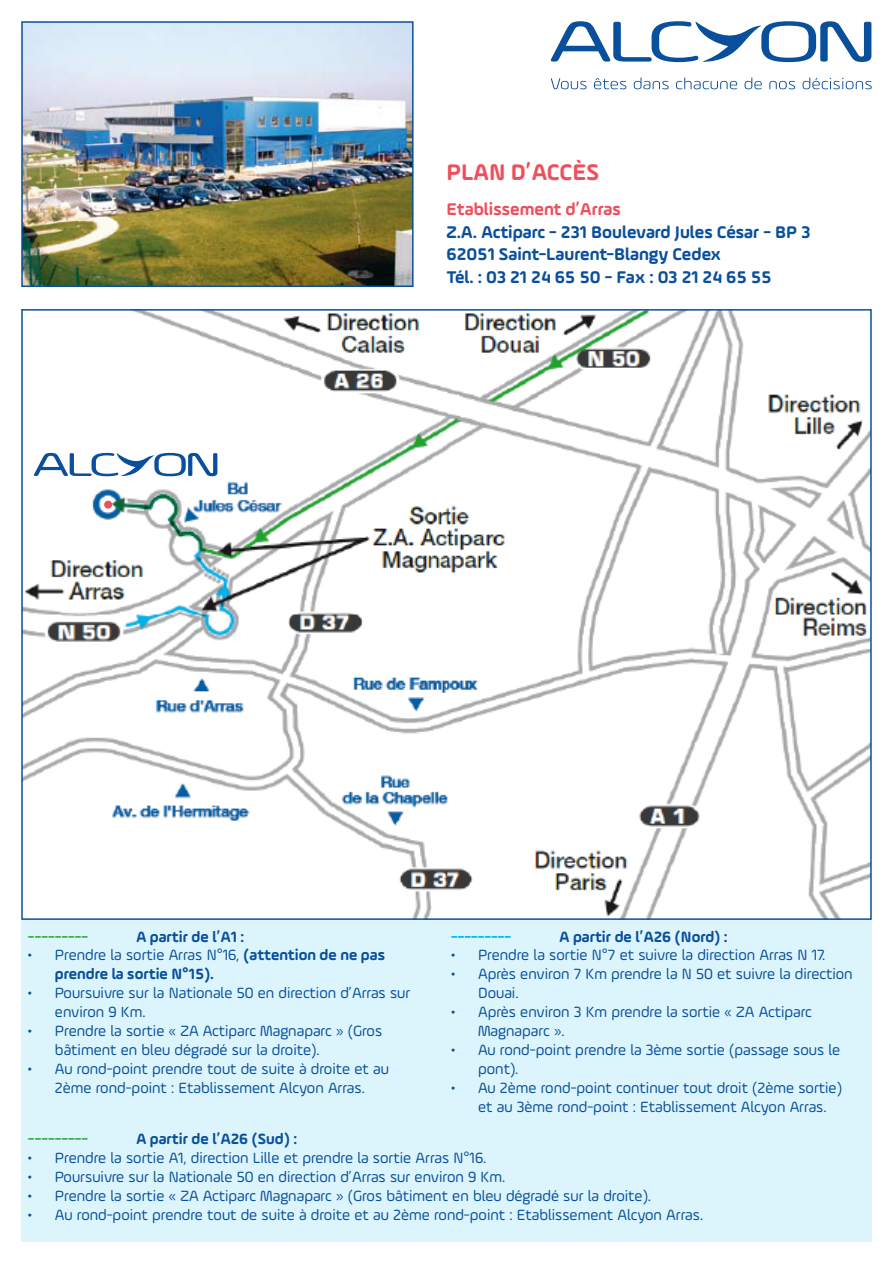
<style>
.page{position:relative;width:893px;height:1263px;background:#fff}
.page>*{position:absolute;margin:0;border:0;box-sizing:border-box;transform-origin:0 0}
.t1{font:700 24px "Ample Soft";color:#ef4f5c}
.t2{font:700 18px "Ample Soft";color:#0a4f9b}
.t3{font:700 18px "Ample Soft";color:#ef4f5c}
.t4{font:15.75px/18.9px "Ample Soft";color:#0a4f9b}
.texte_non_gras_petit{font:700 15.75px/18.9px "Ample Soft";color:#0a4f9b}
.texte_non_gras_petit-2{font:700 15.75px "Ample Soft";color:#40ae49}
.texte_non_gras_petit-3{font:700 15.75px "Ample Soft";color:#00baf1}
.s1{font-weight:400}
</style>
<div class="page">
<div style="left:21px;top:920px;width:851px;height:322px;background:#dcf5fd"></div>
<svg style="left:551px;top:21px;width:320px;height:41px"></svg>
<svg style="left:551px;top:78px;width:36px;height:11px"></svg>
<svg style="left:594px;top:78px;width:32px;height:11px"></svg>
<svg style="left:634px;top:78px;width:35px;height:11px"></svg>
<svg style="left:676px;top:78px;width:61px;height:11px"></svg>
<svg style="left:745px;top:78px;width:17px;height:11px"></svg>
<svg style="left:769px;top:81px;width:26px;height:8px"></svg>
<svg style="left:802px;top:78px;width:70px;height:11px"></svg>
<img style="left:23px;top:23px;width:389px;height:262px">
<div style="left:21px;top:21px;width:393px;height:266px;border:1px solid #0a4f9b"></div>
<img style="left:24px;top:312px;width:845px;height:605px">
<svg style="left:34px;top:453px;width:183px;height:23px"></svg>
<div style="left:104px;top:501px;width:8px;height:8px;background:#ef4f5c;border-radius:50%"></div>
<p class="t1" style="left:446px;top:157px;width:154px">PLAN D’ACCÈS</p>
<p class="t3" style="left:446px;top:198px;width:176px">Etablissement d’Arras</p>
<p class="t2" style="left:446px;top:221px;width:366px">Z.A. Actiparc - 231 Boulevard Jules César - BP 3</p>
<p class="t2" style="left:446px;top:243px;width:276px">62051 Saint-Laurent-Blangy Cedex</p>
<p class="t2" style="left:446px;top:266px;width:327px">Tél. : 03 21 24 65 50 - Fax : 03 21 24 65 55</p>
<p class="texte_non_gras_petit-2" style="left:28px;top:927px;width:62px">---------</p>
<p class="texte_non_gras_petit" style="left:136px;top:927px;width:110px">A partir de l’A1 :</p>
<p class="texte_non_gras_petit" style="left:55px;top:945px;width:332px;text-indent:-27px"><span class="s1">• Prendre la sortie Arras N°16,</span> (attention de ne pas prendre la sortie N°15).</p>
<p class="t4" style="left:55px;top:983px;width:357px;text-indent:-27px">• Poursuivre sur la Nationale 50 en direction d’Arras sur environ 9 Km.</p>
<p class="t4" style="left:55px;top:1021px;width:329px;text-indent:-27px">• Prendre la sortie « ZA Actiparc Magnaparc » (Gros bâtiment en bleu dégradé sur la droite).</p>
<p class="t4" style="left:28px;top:1059px;width:362px;text-align:center">• Au rond-point prendre tout de suite à droite et au<br>2ème rond-point : Etablissement Alcyon Arras.</p>
<p class="texte_non_gras_petit-3" style="left:451px;top:927px;width:62px">---------</p>
<p class="texte_non_gras_petit" style="left:559px;top:927px;width:170px">A partir de l’A26 (Nord) :</p>
<p class="t4" style="left:451px;top:945px;width:376px">• Prendre la sortie N°7 et suivre la direction Arras N 17.</p>
<p class="t4" style="left:478px;top:964px;width:376px;text-indent:-27px">• Après environ 7 Km prendre la N 50 et suivre la direction<br>Douai.</p>
<p class="t4" style="left:478px;top:1002px;width:335px;text-indent:-27px">• Après environ 3 Km prendre la sortie « ZA Actiparc<br>Magnaparc ».</p>
<p class="t4" style="left:478px;top:1040px;width:364px;text-indent:-27px">• Au rond-point prendre la 3ème sortie (passage sous le pont).</p>
<p class="t4" style="left:478px;top:1078px;width:365px;text-indent:-27px">• Au 2ème rond-point continuer tout droit (2ème sortie) et au 3ème rond-point : Etablissement Alcyon Arras.</p>
<p class="texte_non_gras_petit-2" style="left:28px;top:1129px;width:62px">---------</p>
<p class="texte_non_gras_petit" style="left:136px;top:1129px;width:163px">A partir de l’A26 (Sud) :</p>
<p class="t4" style="left:28px;top:1148px;width:460px">• Prendre la sortie A1, direction Lille et prendre la sortie Arras N°16.</p>
<p class="t4" style="left:28px;top:1167px;width:479px">• Poursuivre sur la Nationale 50 en direction d’Arras sur environ 9 Km.</p>
<p class="t4" style="left:28px;top:1186px;width:625px">• Prendre la sortie « ZA Actiparc Magnaparc » (Gros bâtiment en bleu dégradé sur la droite).</p>
<p class="t4" style="left:28px;top:1205px;width:677px">• Au rond-point prendre tout de suite à droite et au 2ème rond-point : Etablissement Alcyon Arras.</p>
</div>
